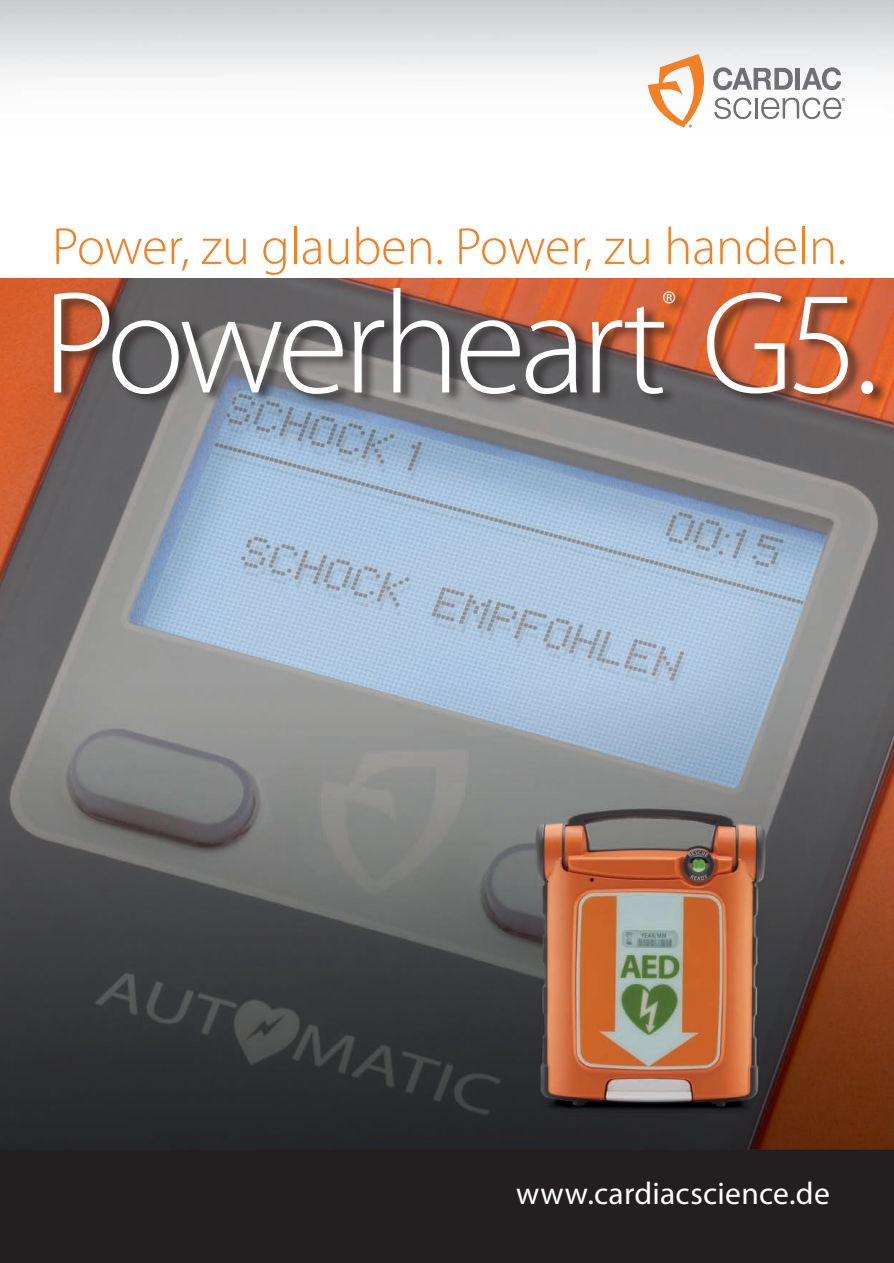
<style>
.page{position:relative;width:894px;height:1263px;background:#fff}
.page>*{position:absolute;margin:0;border:0;box-sizing:border-box;transform-origin:0 0}
.t1{font:300 147px "Myriad Pro";letter-spacing:-.04em;color:#fff}
.t2{font:300 52.5px "Myriad Pro";color:#f48026}
.t3{font:300 37.5px "Myriad Pro";color:#fff}
.t4{font:31.5px "Myriad Pro";letter-spacing:.01em;color:#fff}
</style>
<div class="page">
<img style="left:0;top:278px;width:893px;height:985px">
<svg style="left:0;top:0;width:893px;height:101px"></svg>
<div style="left:54px;top:285px;width:833px;height:122px;background:#231f20;opacity:.75"></div>
<svg style="left:647px;top:54px;width:197px;height:74px"></svg>
<p class="t2" style="left:52px;top:217px;width:795px">Power, zu glauben. Power, zu handeln.</p>
<p class="t1" style="left:42px;top:263px;width:837px">Powerheart G5.</p>
<p class="t3" style="left:661px;top:284px;width:16px">®</p>
<p class="t4" style="left:516px;top:1174px;width:315px">www.cardiacscience.de</p>
</div>
